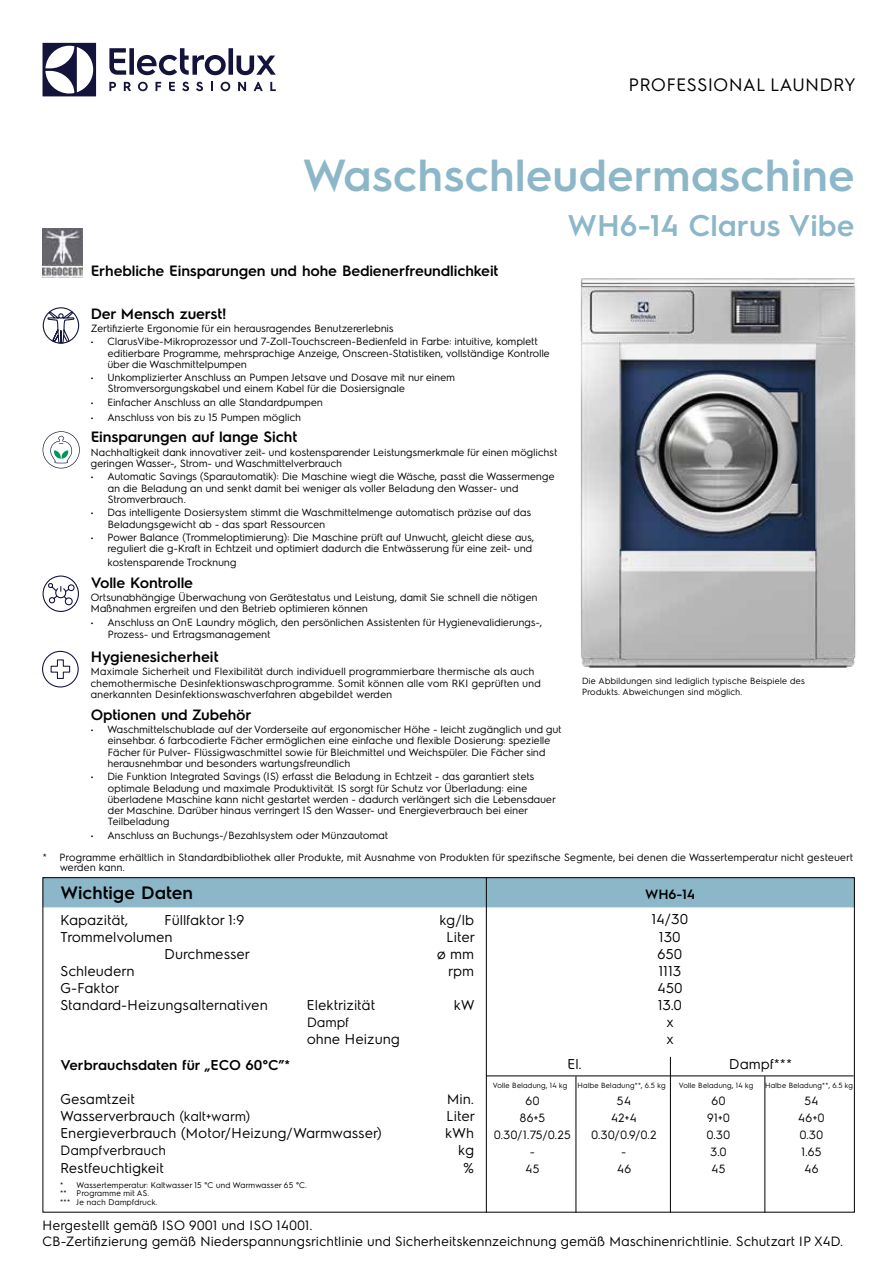
<style>
.page{position:relative;width:893px;height:1263px;background:#fff}
.page>*{position:absolute;margin:0;border:0;box-sizing:border-box;transform-origin:0 0}
.t1{font:600 45px "Electrolux Sans";color:#8cb7c9}
.t2{font:600 30px "Electrolux Sans";color:#8cb7c9}
.t3{font:18px "Electrolux Sans";color:#000}
.t4{font:600 18px "Electrolux Sans";color:#000}
.t5{font:600 15px "Electrolux Sans";letter-spacing:-.01em;color:#000}
.t6{font:14.25px/17.1px "Electrolux Sans";color:#000;text-align:center}
.t7{font:600 14.25px "Electrolux Sans";color:#000}
.t8{font:13.5px/16.2px "Electrolux Sans";color:#000}
.t9{font:600 13.5px "Electrolux Sans";color:#000}
.t10{font:12px "Electrolux Sans";color:#000}
.t11{font:10.5px/11.2px "Electrolux Sans";letter-spacing:-.01em;color:#000}
.t12{font:9px/10.8px "Electrolux Sans";color:#000}
.t13{font:8.25px/8.9px "Electrolux Sans";color:#000}
.t14{font:7.5px "Electrolux Sans";color:#000}
.s1{font-size:13.5px}
</style>
<div class="page">
<svg style="left:43px;top:43px;width:53px;height:53px"></svg>
<svg style="left:109px;top:48px;width:167px;height:27px"></svg>
<svg style="left:270px;top:82px;width:6px;height:9px"></svg>
<svg style="left:221px;top:82px;width:9px;height:9px"></svg>
<svg style="left:211px;top:82px;width:2px;height:9px"></svg>
<svg style="left:196px;top:82px;width:7px;height:9px"></svg>
<svg style="left:182px;top:82px;width:7px;height:9px"></svg>
<svg style="left:169px;top:82px;width:6px;height:9px"></svg>
<svg style="left:156px;top:82px;width:5px;height:9px"></svg>
<svg style="left:138px;top:82px;width:10px;height:9px"></svg>
<svg style="left:124px;top:82px;width:7px;height:9px"></svg>
<svg style="left:109px;top:82px;width:7px;height:9px"></svg>
<svg style="left:254px;top:82px;width:9px;height:9px"></svg>
<svg style="left:238px;top:82px;width:8px;height:9px"></svg>
<div style="left:45px;top:879px;width:808px;height:28px;background:#8cb7c9"></div>
<hr style="left:486px;top:877px;width:1px;height:335px;background:#000">
<hr style="left:486px;top:1075px;width:368px;height:1px;background:#000">
<hr style="left:576px;top:1076px;width:1px;height:136px;background:#000">
<hr style="left:670px;top:1057px;width:1px;height:155px;background:#000">
<hr style="left:764px;top:1076px;width:1px;height:136px;background:#000">
<img style="left:580px;top:278px;width:276px;height:390px">
<img style="left:43px;top:228px;width:39px;height:49px">
<svg style="left:47px;top:310px;width:28px;height:34px"></svg>
<div style="left:43px;top:307px;width:36px;height:37px;border:1px solid #14133b;border-radius:50%"></div>
<svg style="left:47px;top:583px;width:28px;height:22px"></svg>
<div style="left:43px;top:575px;width:36px;height:37px;border:1px solid #14133b;border-radius:50%"></div>
<svg style="left:43px;top:431px;width:37px;height:37px"></svg>
<svg style="left:42px;top:651px;width:37px;height:36px"></svg>
<h3 class="t3" style="left:629px;top:72px;width:229px">PROFESSIONAL LAUNDRY</h3>
<h1 class="t1" style="left:302px;top:143px;width:554px">Waschschleudermaschine</h1>
<h2 class="t2" style="left:568px;top:204px;width:289px">WH6-14 Clarus Vibe</h2>
<h3 class="t5" style="left:91px;top:261px;width:409px">Erhebliche Einsparungen und hohe Bedienerfreundlichkeit</h3>
<h3 class="t5" style="left:91px;top:303px;width:137px">Der Mensch zuerst!</h3>
<p class="t11" style="left:91px;top:322px;width:305px">Zertifizierte Ergonomie für ein herausragendes Benutzererlebnis</p>
<p class="t11" style="left:108px;top:335px;width:444px;text-indent:-17px">• ClarusVibe-Mikroprozessor und 7-Zoll-Touchscreen-Bedienfeld in Farbe: intuitive, komplett editierbare Programme, mehrsprachige Anzeige, Onscreen-Statistiken, vollständige Kontrolle über die Waschmittelpumpen</p>
<p class="t11" style="left:108px;top:371px;width:349px;text-indent:-17px">• Unkomplizierter Anschluss an Pumpen Jetsave und Dosave mit nur einem<br>Stromversorgungskabel und einem Kabel für die Dosiersignale</p>
<p class="t11" style="left:91px;top:396px;width:234px">• Einfacher Anschluss an alle Standardpumpen</p>
<p class="t11" style="left:91px;top:410px;width:212px">• Anschluss von bis zu 15 Pumpen möglich</p>
<h3 class="t5" style="left:91px;top:427px;width:208px">Einsparungen auf lange Sicht</h3>
<p class="t11" style="left:91px;top:446px;width:468px">Nachhaltigkeit dank innovativer zeit- und kostensparender Leistungsmerkmale für einen möglichst geringen Wasser-, Strom- und Waschmittelverbrauch</p>
<p class="t11" style="left:108px;top:470px;width:449px;text-indent:-17px">• Automatic Savings (Sparautomatik): Die Maschine wiegt die Wäsche, passt die Wassermenge an die Beladung an und senkt damit bei weniger als voller Beladung den Wasser- und<br>Stromverbrauch.</p>
<p class="t11" style="left:108px;top:506px;width:425px;text-indent:-17px">• Das intelligente Dosiersystem stimmt die Waschmittelmenge automatisch präzise auf das<br>Beladungsgewicht ab - das spart Ressourcen</p>
<p class="t11" style="left:91px;top:531px;width:445px;text-align:right">• Power Balance (Trommeloptimierung): Die Maschine prüft auf Unwucht, gleicht diese aus, reguliert die g-Kraft in Echtzeit und optimiert dadurch die Entwässerung für eine zeit- und</p>
<p class="t11" style="left:108px;top:556px;width:131px">kostensparende Trocknung</p>
<h3 class="t5" style="left:91px;top:572px;width:104px">Volle Kontrolle</h3>
<p class="t11" style="left:91px;top:591px;width:448px">Ortsunabhängige Überwachung von Gerätestatus und Leistung, damit Sie schnell die nötigen<br>Maßnahmen ergreifen und den Betrieb optimieren können</p>
<p class="t11" style="left:108px;top:615px;width:436px;line-height:12.6px;text-indent:-17px">• Anschluss an OnE Laundry möglich, den persönlichen Assistenten für Hygienevalidierungs-,<br>Prozess- und Ertragsmanagement</p>
<h3 class="t5" style="left:91px;top:646px;width:129px">Hygienesicherheit</h3>
<p class="t11" style="left:91px;top:665px;width:452px">Maximale Sicherheit und Flexibilität durch individuell programmierbare thermische als auch chemothermische Desinfektionswaschprogramme. Somit können alle vom RKI geprüften und anerkannten Desinfektionswaschverfahren abgebildet werden</p>
<h3 class="t5" style="left:91px;top:704px;width:162px">Optionen und Zubehör</h3>
<p class="t11" style="left:108px;top:723px;width:456px;text-indent:-17px">• Waschmittelschublade auf der Vorderseite auf ergonomischer Höhe - leicht zugänglich und gut einsehbar. 6 farbcodierte Fächer ermöglichen eine einfache und flexible Dosierung: spezielle Fächer für Pulver- Flüssigwaschmittel sowie für Bleichmittel und Weichspüler. Die Fächer sind herausnehmbar und besonders wartungsfreundlich</p>
<p class="t11" style="left:108px;top:770px;width:450px;text-indent:-17px">• Die Funktion Integrated Savings (IS) erfasst die Beladung in Echtzeit - das garantiert stets optimale Beladung und maximale Produktivität. IS sorgt für Schutz vor Überladung: eine überladene Maschine kann nicht gestartet werden - dadurch verlängert sich die Lebensdauer der Maschine. Darüber hinaus verringert IS den Wasser- und Energieverbrauch bei einer Teilbeladung</p>
<p class="t11" style="left:43px;top:823px;width:812px;line-height:22.2px;text-indent:48px">• Anschluss an Buchungs-/Bezahlsystem oder Münzautomat<br>* Programme erhältlich in Standardbibliothek aller Produkte, mit Ausnahme von Produkten für spezifische Segmente, bei denen die Wassertemperatur nicht gesteuert</p>
<p class="t11" style="left:60px;top:861px;width:67px">werden kann.</p>
<p class="t12" style="left:582px;top:675px;width:225px">Die Abbildungen sind lediglich typische Beispiele des<br>Produkts. Abweichungen sind möglich.</p>
<h3 class="t4" style="left:60px;top:880px;width:134px">Wichtige Daten</h3>
<h3 class="t6" style="left:60px;top:910px;width:70px">Kapazität,</h3>
<h3 class="t6" style="left:165px;top:910px;width:82px">Füllfaktor 1:9</h3>
<h3 class="t6" style="left:440px;top:910px;width:36px">kg/lb</h3>
<h3 class="t6" style="left:60px;top:927px;width:114px">Trommelvolumen</h3>
<h3 class="t6" style="left:447px;top:927px;width:30px">Liter</h3>
<h3 class="t6" style="left:165px;top:944px;width:87px">Durchmesser</h3>
<h3 class="t6" style="left:437px;top:944px;width:39px">ø mm</h3>
<h3 class="t6" style="left:60px;top:961px;width:76px">Schleudern</h3>
<h3 class="t6" style="left:448px;top:961px;width:27px">rpm</h3>
<h3 class="t6" style="left:60px;top:978px;width:209px;text-align:left">G-Faktor<br>Standard-Heizungsalternativen</h3>
<h3 class="t6" style="left:307px;top:995px;width:70px">Elektrizität</h3>
<h3 class="t6" style="left:454px;top:995px;width:22px">kW</h3>
<p class="t8" style="left:307px;top:1013px;width:44px">Dampf</p>
<h3 class="t6" style="left:307px;top:1030px;width:95px">ohne Heizung</h3>
<h3 class="t7" style="left:60px;top:1055px;width:231px">Verbrauchsdaten für „ECO 60°C”*</h3>
<h3 class="t6" style="left:60px;top:1089px;width:76px">Gesamtzeit</h3>
<h3 class="t6" style="left:447px;top:1089px;width:29px">Min.</h3>
<h3 class="t6" style="left:60px;top:1107px;width:192px">Wasserverbrauch <span class="s1">(kalt+warm)</span></h3>
<h3 class="t6" style="left:447px;top:1107px;width:30px">Liter</h3>
<h3 class="t6" style="left:60px;top:1124px;width:323px">Energieverbrauch (Motor/Heizung/Warmwasser)</h3>
<h3 class="t6" style="left:445px;top:1124px;width:30px">kWh</h3>
<p class="t8" style="left:60px;top:1142px;width:108px">Dampfverbrauch</p>
<h3 class="t6" style="left:459px;top:1141px;width:17px">kg</h3>
<h3 class="t6" style="left:60px;top:1158px;width:105px">Restfeuchtigkeit</h3>
<h3 class="t6" style="left:463px;top:1158px;width:12px">%</h3>
<p class="t9" style="left:645px;top:885px;width:52px">WH6-14</p>
<h3 class="t6" style="left:652px;top:910px;width:38px">14/30<br>130<br>650<br>1113<br>450<br>13.0<br>x<br>x</h3>
<h3 class="t6" style="left:567px;top:1054px;width:16px">El.</h3>
<h3 class="t6" style="left:729px;top:1054px;width:65px">Dampf***</h3>
<p class="t14" style="left:493px;top:1079px;width:76px">Volle Beladung, 14 kg</p>
<p class="t14" style="left:577px;top:1079px;width:90px">Halbe Beladung**, 6.5 kg</p>
<p class="t14" style="left:679px;top:1079px;width:76px">Volle Beladung, 14 kg</p>
<p class="t14" style="left:765px;top:1079px;width:90px">Halbe Beladung**, 6.5 kg</p>
<p class="t10" style="left:525px;top:1092px;width:16px">60</p>
<p class="t10" style="left:617px;top:1092px;width:16px">54</p>
<p class="t10" style="left:711px;top:1092px;width:16px">60</p>
<p class="t10" style="left:804px;top:1092px;width:16px">54</p>
<p class="t10" style="left:520px;top:1109px;width:27px">86+5</p>
<p class="t10" style="left:611px;top:1109px;width:27px">42+4</p>
<p class="t10" style="left:707px;top:1109px;width:25px">91+0</p>
<p class="t10" style="left:798px;top:1109px;width:28px">46+0</p>
<p class="t10" style="left:494px;top:1126px;width:79px">0.30/1.75/0.25</p>
<p class="t10" style="left:591px;top:1126px;width:67px">0.30/0.9/0.2</p>
<p class="t10" style="left:707px;top:1126px;width:25px">0.30</p>
<p class="t10" style="left:800px;top:1126px;width:25px">0.30</p>
<p class="t10" style="left:530px;top:1143px;width:7px">-</p>
<p class="t10" style="left:622px;top:1143px;width:7px">-</p>
<p class="t10" style="left:710px;top:1143px;width:18px">3.0</p>
<p class="t10" style="left:801px;top:1143px;width:22px">1.65</p>
<p class="t10" style="left:526px;top:1160px;width:16px">45</p>
<p class="t10" style="left:617px;top:1160px;width:16px">46</p>
<p class="t10" style="left:712px;top:1160px;width:16px">45</p>
<p class="t10" style="left:804px;top:1160px;width:16px">46</p>
<p class="t13" style="left:60px;top:1180px;width:248px">* Wassertemperatur: Kaltwasser 15 °C und Warmwasser 65 °C. ** Programme mit AS.<br>*** Je nach Dampfdruck.</p>
<p class="t8" style="left:43px;top:1216px;width:802px">Hergestellt gemäß ISO 9001 und ISO 14001.<br>CB-Zertifizierung gemäß Niederspannungsrichtlinie und Sicherheitskennzeichnung gemäß Maschinenrichtlinie. Schutzart IP X4D.</p>
</div>
